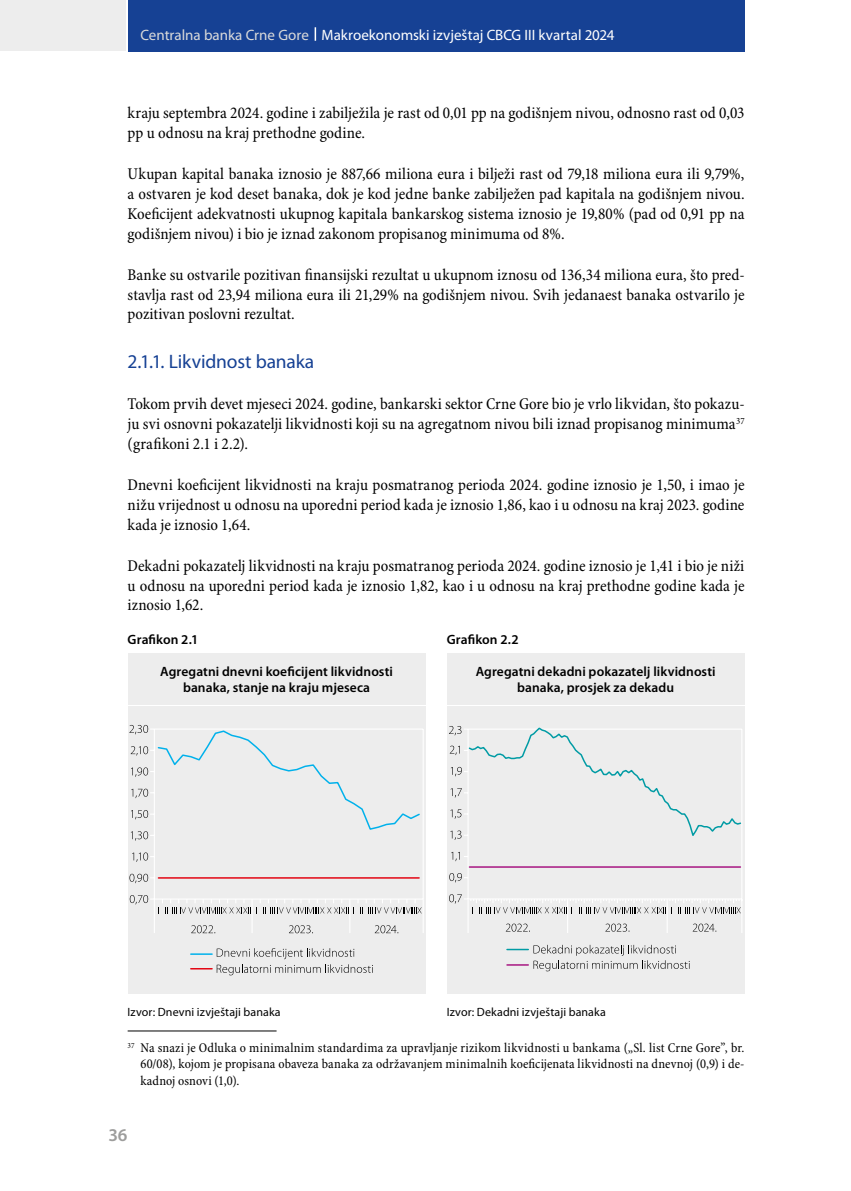
<style>
.page{position:relative;width:851px;height:1191px;background:#fff}
.page>*{position:absolute;margin:0;border:0;box-sizing:border-box;transform-origin:0 0}
.t1{font:19.5px "Myriad Pro";letter-spacing:-.01em;color:#164194}
.t2{font:600 18px "Myriad Pro";color:#9d9d9c}
.t3{font:condensed 16.5px/19.8px "Minion Pro";color:#000;text-align:justify}
.t4{font:15px "Myriad Pro";color:#fff}
.t5{font:condensed 13.5px/16.2px "Minion Pro";letter-spacing:.005em;color:#000;text-align:justify}
.t6{font:600 13.5px/16.2px "Myriad Pro";letter-spacing:.005em;color:#000;text-align:center}
.t7{font:12px "Myriad Pro";letter-spacing:.01em;color:#000}
.s1{color:#dadada}
</style>
<div class="page">
<div style="left:0;top:0;width:125px;height:51px;background:#ededed"></div>
<div style="left:128px;top:0;width:616px;height:51px;background:#164194"></div>
<svg style="left:314px;top:27px;width:2px;height:14px"></svg>
<hr style="left:128px;top:1030px;width:148px;height:1px;background:#000">
<div style="left:128px;top:707px;width:297px;height:287px;background:#ededed"></div>
<div style="left:446px;top:707px;width:298px;height:287px;background:#ededed"></div>
<div style="left:128px;top:654px;width:297px;height:51px;background:#ededed"></div>
<div style="left:446px;top:654px;width:298px;height:51px;background:#ededed"></div>
<hr style="left:154px;top:728px;width:269px;height:1px;background:#fff">
<hr style="left:154px;top:729px;width:1px;height:170px;background:#fff">
<hr style="left:422px;top:729px;width:1px;height:170px;background:#fff">
<hr style="left:154px;top:898px;width:269px;height:1px;background:#fff">
<hr style="left:158px;top:877px;width:261px;height:1px;background:#e30613">
<svg style="left:129px;top:873px;width:25px;height:10px"></svg>
<svg style="left:132px;top:852px;width:22px;height:10px"></svg>
<svg style="left:129px;top:725px;width:292px;height:115px"></svg>
<svg style="left:191px;top:948px;width:182px;height:27px"></svg>
<svg style="left:191px;top:925px;width:24px;height:8px"></svg>
<svg style="left:289px;top:925px;width:24px;height:8px"></svg>
<svg style="left:374px;top:925px;width:24px;height:8px"></svg>
<hr style="left:422px;top:899px;width:1px;height:34px;background:#fff">
<hr style="left:349px;top:899px;width:1px;height:34px;background:#fff">
<hr style="left:251px;top:899px;width:1px;height:34px;background:#fff">
<hr style="left:154px;top:899px;width:1px;height:34px;background:#fff">
<svg style="left:130px;top:895px;width:291px;height:18px"></svg>
<hr style="left:467px;top:729px;width:1px;height:170px;background:#fff">
<hr style="left:741px;top:729px;width:1px;height:170px;background:#fff">
<hr style="left:469px;top:866px;width:271px;height:1px;background:#a71681">
<svg style="left:449px;top:873px;width:18px;height:9px"></svg>
<svg style="left:451px;top:852px;width:16px;height:9px"></svg>
<svg style="left:449px;top:726px;width:293px;height:114px"></svg>
<svg style="left:507px;top:945px;width:182px;height:26px"></svg>
<svg style="left:506px;top:923px;width:24px;height:8px"></svg>
<svg style="left:605px;top:923px;width:24px;height:8px"></svg>
<svg style="left:693px;top:923px;width:23px;height:8px"></svg>
<hr style="left:741px;top:899px;width:1px;height:34px;background:#fff">
<hr style="left:666px;top:899px;width:1px;height:34px;background:#fff">
<hr style="left:567px;top:899px;width:1px;height:34px;background:#fff">
<hr style="left:467px;top:899px;width:1px;height:34px;background:#fff">
<svg style="left:449px;top:894px;width:292px;height:19px"></svg>
<p class="t4" style="left:140px;top:25px;width:475px"><span class="s1">Centralna banka Crne Gore</span> Makroekonomski izvještaj CBCG III kvartal 2024</p>
<p class="t3" style="left:128px;top:104px;width:618px">kraju septembra 2024. godine i zabilježila je rast od 0,01 pp na godišnjem nivou, odnosno rast od 0,03 pp u odnosu na kraj prethodne godine.</p>
<p class="t3" style="left:128px;top:165px;width:618px">Ukupan kapital banaka iznosio je 887,66 miliona eura i bilježi rast od 79,18 miliona eura ili 9,79%, a ostvaren je kod deset banaka, dok je kod jedne banke zabilježen pad kapitala na godišnjem nivou.<br>Koeficijent adekvatnosti ukupnog kapitala bankarskog sistema iznosio je 19,80% (pad od 0,91 pp na godišnjem nivou) i bio je iznad zakonom propisanog minimuma od 8%.</p>
<p class="t3" style="left:128px;top:265px;width:618px">Banke su ostvarile pozitivan finansijski rezultat u ukupnom iznosu od 136,34 miliona eura, što pred&shy;stavlja rast od 23,94 miliona eura ili 21,29% na godišnjem nivou. Svih jedanaest banaka ostvarilo je pozitivan poslovni rezultat.</p>
<p class="t1" style="left:128px;top:350px;width:188px">2.1.1. Likvidnost banaka</p>
<p class="t3" style="left:128px;top:395px;width:618px">Tokom prvih devet mjeseci 2024. godine, bankarski sektor Crne Gore bio je vrlo likvidan, što pokazu&shy;ju svi osnovni pokazatelji likvidnosti koji su na agregatnom nivou bili iznad propisanog minimuma<sup>37 </sup>(grafikoni 2.1 i 2.2).</p>
<p class="t3" style="left:128px;top:475px;width:618px">Dnevni koeficijent likvidnosti na kraju posmatranog perioda 2024. godine iznosio je 1,50, i imao je nižu vrijednost u odnosu na uporedni period kada je iznosio 1,86, kao i u odnosu na kraj 2023. godine kada je iznosio 1,64.</p>
<p class="t3" style="left:128px;top:556px;width:618px">Dekadni pokazatelj likvidnosti na kraju posmatranog perioda 2024. godine iznosio je 1,41 i bio je niži u odnosu na uporedni period kada je iznosio 1,82, kao i u odnosu na kraj prethodne godine kada je iznosio 1,62.</p>
<p class="t6" style="left:128px;top:631px;width:72px">Grafikon 2.1</p>
<p class="t6" style="left:446px;top:631px;width:73px">Grafikon 2.2</p>
<p class="t6" style="left:160px;top:663px;width:234px">Agregatni dnevni koeficijent likvidnosti banaka, stanje na kraju mjeseca</p>
<p class="t6" style="left:475px;top:663px;width:241px">Agregatni dekadni pokazatelj likvidnosti banaka, prosjek za dekadu</p>
<p class="t7" style="left:128px;top:1004px;width:154px">Izvor: Dnevni izvještaji banaka</p>
<p class="t7" style="left:446px;top:1004px;width:160px">Izvor: Dekadni izvještaji banaka</p>
<p class="t5" style="left:140px;top:1040px;width:605px;text-indent:-13px"><sup>37</sup> Na snazi je Odluka o minimalnim standardima za upravljanje rizikom likvidnosti u bankama („Sl. list Crne Gore”, br.<br>60/08), kojom je propisana obaveza banaka za održavanjem minimalnih koeficijenata likvidnosti na dnevnoj (0,9) i de&shy;kadnoj osnovi (1,0).</p>
<p class="t2" style="left:109px;top:1123px;width:21px">36</p>
</div>
